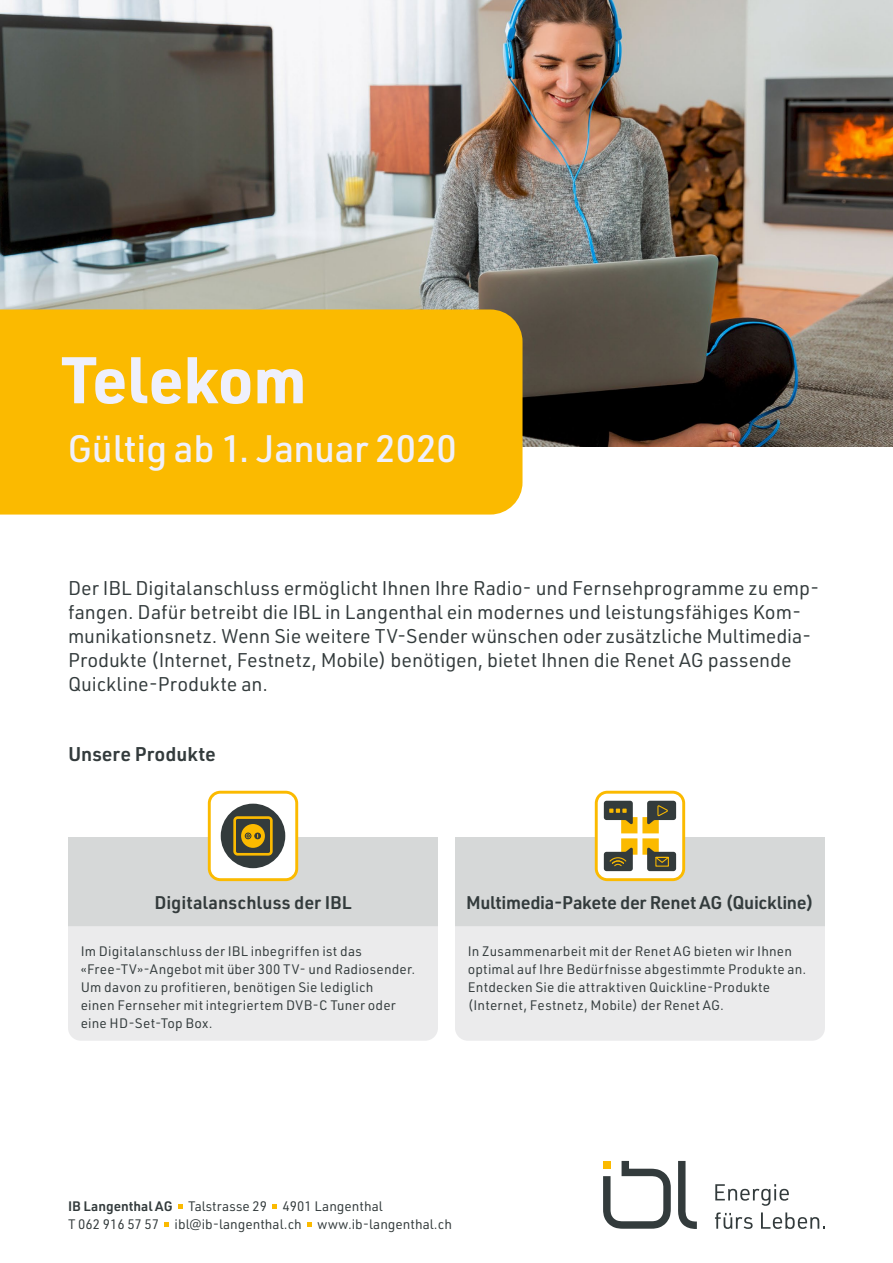
<style>
.page{position:relative;width:893px;height:1263px;background:#fff}
.page>*{position:absolute;margin:0;border:0;box-sizing:border-box;transform-origin:0 0}
.Head{font:700 64.5px "URWDIN";letter-spacing:-.01em;color:#eff0fc}
.t1{font:500 37.5px "URWDIN";letter-spacing:-.005em;color:#eff0fc}
.Lead_13_16{font:19.5px/24px "URWDIN";letter-spacing:-.005em;color:#333b3c}
.Lead_13_16-2{font:600 19.5px "URWDIN";color:#333b3c}
.Boxtitel_10-12{font:600 18px "URWDIN";letter-spacing:-.005em;color:#333b3c}
.Lauftext_9-12{font:13.5px/18px "URWDIN";letter-spacing:.01em;color:#333b3c}
.s1{font-weight:600}
</style>
<div class="page">
<img style="left:0;top:0;width:893px;height:446px">
<div style="left:0;top:309px;width:522px;height:205px;background:#fbba00"></div>
<svg style="left:715px;top:1184px;width:74px;height:22px"></svg>
<svg style="left:715px;top:1212px;width:38px;height:17px"></svg>
<svg style="left:761px;top:1212px;width:64px;height:17px"></svg>
<svg style="left:678px;top:1161px;width:19px;height:68px"></svg>
<svg style="left:603px;top:1161px;width:68px;height:68px"></svg>
<svg style="left:178px;top:1204px;width:5px;height:5px"></svg>
<svg style="left:273px;top:1204px;width:4px;height:5px"></svg>
<svg style="left:165px;top:1222px;width:4px;height:5px"></svg>
<svg style="left:307px;top:1222px;width:5px;height:5px"></svg>
<div style="left:455px;top:837px;width:370px;height:89px;background:#d6d8d8"></div>
<div style="left:455px;top:926px;width:370px;height:115px;background:#ebebec"></div>
<div style="left:68px;top:837px;width:370px;height:89px;background:#d6d8d8"></div>
<div style="left:68px;top:926px;width:370px;height:115px;background:#ebebec"></div>
<svg style="left:208px;top:791px;width:90px;height:90px"></svg>
<svg style="left:595px;top:791px;width:90px;height:90px"></svg>
<p class="Head" style="left:61px;top:336px;width:247px">Telekom</p>
<p class="t1" style="left:67px;top:423px;width:391px">Gültig ab 1. Januar 2020</p>
<p class="Lead_13_16" style="left:68px;top:575px;width:753px">Der IBL Digitalanschluss ermöglicht Ihnen Ihre Radio- und Fernsehprogramme zu emp&shy;fangen. Dafür betreibt die IBL in Langenthal ein modernes und leistungsfähiges Kom&shy;munikationsnetz. Wenn Sie weitere TV-Sender wünschen oder zusätzliche Multimedia-Produkte (Internet, Festnetz, Mobile) benötigen, bietet Ihnen die Renet AG passende Quickline-Produkte an.</p>
<p class="Lead_13_16-2" style="left:68px;top:741px;width:149px">Unsere Produkte</p>
<p class="Boxtitel_10-12" style="left:154px;top:890px;width:199px">Digitalanschluss der IBL</p>
<p class="Lauftext_9-12" style="left:81px;top:942px;width:336px">Im Digitalanschluss der IBL inbegriffen ist das «Free-TV»-Angebot mit über 300 TV- und Radiosender.</p>
<p class="Lauftext_9-12" style="left:81px;top:978px;width:317px">Um davon zu profitieren, benötigen Sie lediglich einen Fernseher mit integriertem DVB-C Tuner oder eine HD-Set-Top Box.</p>
<p class="Boxtitel_10-12" style="left:466px;top:890px;width:349px">Multimedia-Pakete der Renet AG (Quickline)</p>
<p class="Lauftext_9-12" style="left:468px;top:942px;width:340px">In Zusammenarbeit mit der Renet AG bieten wir Ihnen optimal auf Ihre Bedürfnisse abgestimmte Produkte an.<br>Entdecken Sie die attraktiven Quickline-Produkte (Internet, Festnetz, Mobile) der Renet AG.</p>
<p class="Lauftext_9-12" style="left:68px;top:1197px;width:385px"><span class="s1">IB Langenthal AG</span> Talstrasse 29 4901 Langenthal<br>T 062 916 57 57 ibl@ib-langenthal.ch www.ib-langenthal.ch</p>
</div>
